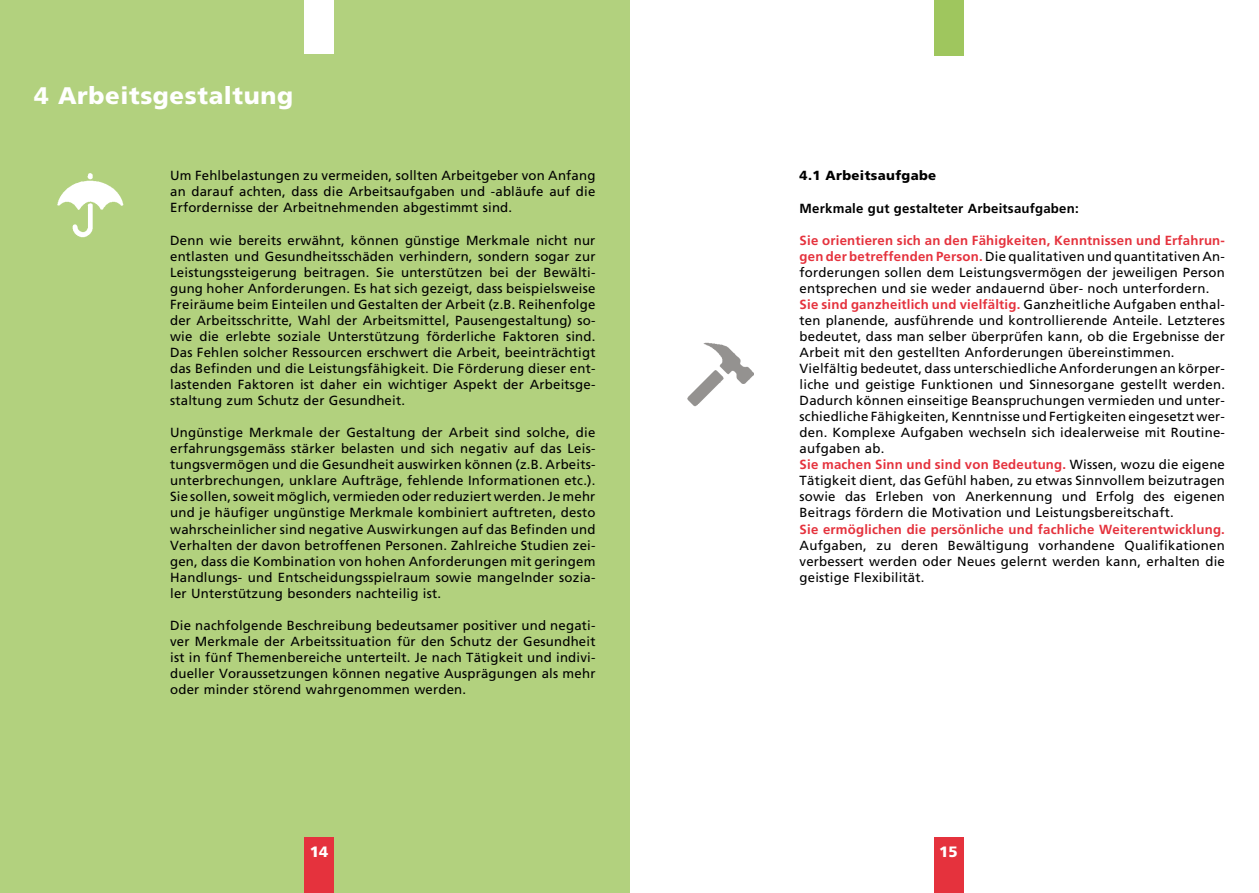
<style>
.page{position:relative;width:1259px;height:893px;background:#fff}
.page>*{position:absolute;margin:0;border:0;box-sizing:border-box;transform-origin:0 0}
.t1{font:900 24px "Frutiger";letter-spacing:.025em;color:#fff}
.t2{font:900 15px "Frutiger";color:#fff}
.t3{font:13.2px/16px "Frutiger";letter-spacing:.015em;color:#000;text-align:justify}
.t4{font:700 13.2px "Frutiger";letter-spacing:.015em;color:#e5323d}
.t5{font:700 13.2px "Frutiger";letter-spacing:.015em;color:#000}
.t6{font:900 13.2px "Frutiger";letter-spacing:.025em;color:#000}
.s1{font-weight:700;color:#e5323d}
</style>
<div class="page">
<div style="left:0;top:0;width:629px;height:893px;background:#b2d17e"></div>
<div style="left:933px;top:0;width:30px;height:55px;background:#9fc65e"></div>
<div style="left:304px;top:0;width:30px;height:54px;background:#fff"></div>
<img style="left:58px;top:173px;width:66px;height:65px">
<div style="left:304px;top:838px;width:30px;height:55px;background:#e5323d"></div>
<div style="left:933px;top:838px;width:30px;height:55px;background:#e5323d"></div>
<img style="left:687px;top:342px;width:66px;height:65px">
<h1 class="t1" style="left:34px;top:81px;width:261px">4 Arbeitsgestaltung</h1>
<p class="t3" style="left:170px;top:168px;width:427px">Um Fehlbelastungen zu vermeiden, sollten Arbeitgeber von Anfang an darauf achten, dass die Arbeitsaufgaben und -abläufe auf die Erfordernisse der Arbeitnehmenden abgestimmt sind.</p>
<p class="t3" style="left:170px;top:232px;width:427px">Denn wie bereits erwähnt, können günstige Merkmale nicht nur entlasten und Gesundheitsschäden verhindern, sondern sogar zur Leistungssteigerung beitragen. Sie unterstützen bei der Bewälti&shy;gung hoher Anforderungen. Es hat sich gezeigt, dass beispielsweise Freiräume beim Einteilen und Gestalten der Arbeit (z.B. Reihenfolge der Arbeitsschritte, Wahl der Arbeitsmittel, Pausengestaltung) so&shy;wie die erlebte soziale Unterstützung förderliche Faktoren sind.<br>Das Fehlen solcher Ressourcen erschwert die Arbeit, beeinträchtigt das Befinden und die Leistungsfähigkeit. Die Förderung dieser ent&shy;lastenden Faktoren ist daher ein wichtiger Aspekt der Arbeitsge&shy;staltung zum Schutz der Gesundheit.</p>
<p class="t3" style="left:170px;top:425px;width:427px">Ungünstige Merkmale der Gestaltung der Arbeit sind solche, die erfahrungsgemäss stärker belasten und sich negativ auf das Leis&shy;tungsvermögen und die Gesundheit auswirken können (z.B. Arbeits&shy;unterbrechungen, unklare Aufträge, fehlende Informationen etc.).<br>Sie sollen, soweit möglich, vermieden oder reduziert werden. Je mehr und je häufiger ungünstige Merkmale kombiniert auftreten, desto wahrscheinlicher sind negative Auswirkungen auf das Befinden und Verhalten der davon betroffenen Personen. Zahlreiche Studien zei&shy;gen, dass die Kombination von hohen Anforderungen mit geringem Handlungs- und Entscheidungsspielraum sowie mangelnder sozia&shy;ler Unterstützung besonders nachteilig ist.</p>
<p class="t3" style="left:170px;top:617px;width:427px">Die nachfolgende Beschreibung bedeutsamer positiver und negati&shy;ver Merkmale der Arbeitssituation für den Schutz der Gesundheit ist in fünf Themenbereiche unterteilt. Je nach Tätigkeit und indivi&shy;dueller Voraussetzungen können negative Ausprägungen als mehr oder minder störend wahrgenommen werden.</p>
<p class="t6" style="left:799px;top:168px;width:138px">4.1 Arbeitsaufgabe</p>
<p class="t5" style="left:799px;top:200px;width:280px">Merkmale gut gestalteter Arbeitsaufgaben:</p>
<p class="t3" style="left:799px;top:232px;width:427px;text-align:left"><span class="s1">Sie orientieren sich an den Fähigkeiten, Kenntnissen und Erfahrun&shy;gen der betreffenden Person.</span> Die qualitativen und quantitativen An&shy;forderungen sollen dem Leistungsvermögen der jeweiligen Person entsprechen und sie weder andauernd über- noch unterfordern.<br><span class="s1">Sie sind ganzheitlich und vielfältig.</span> Ganzheitliche Aufgaben enthal&shy;ten planende, ausführende und kontrollierende Anteile. Letzteres bedeutet, dass man selber überprüfen kann, ob die Ergebnisse der Arbeit mit den gestellten Anforderungen übereinstimmen.<br>Vielfältig bedeutet, dass unterschiedliche Anforderungen an körper&shy;liche und geistige Funktionen und Sinnesorgane gestellt werden.<br>Dadurch können einseitige Beanspruchungen vermieden und unter&shy;schiedliche Fähigkeiten, Kenntnisse und Fertigkeiten eingesetzt wer&shy;den. Komplexe Aufgaben wechseln sich idealerweise mit Routine&shy;aufgaben ab.<br><span class="s1">Sie machen Sinn und sind von Bedeutung.</span> Wissen, wozu die eigene Tätigkeit dient, das Gefühl haben, zu etwas Sinnvollem beizutragen sowie das Erleben von Anerkennung und Erfolg des eigenen Beitrags fördern die Motivation und Leistungsbereitschaft.</p>
<p class="t4" style="left:799px;top:521px;width:427px">Sie ermöglichen die persönliche und fachliche Weiterentwicklung.</p>
<p class="t3" style="left:799px;top:537px;width:427px">Aufgaben, zu deren Bewältigung vorhandene Qualifikationen verbessert werden oder Neues gelernt werden kann, erhalten die geistige Flexibilität.</p>
<p class="t2" style="left:310px;top:842px;width:20px">14</p>
<p class="t2" style="left:939px;top:842px;width:20px">15</p>
</div>
